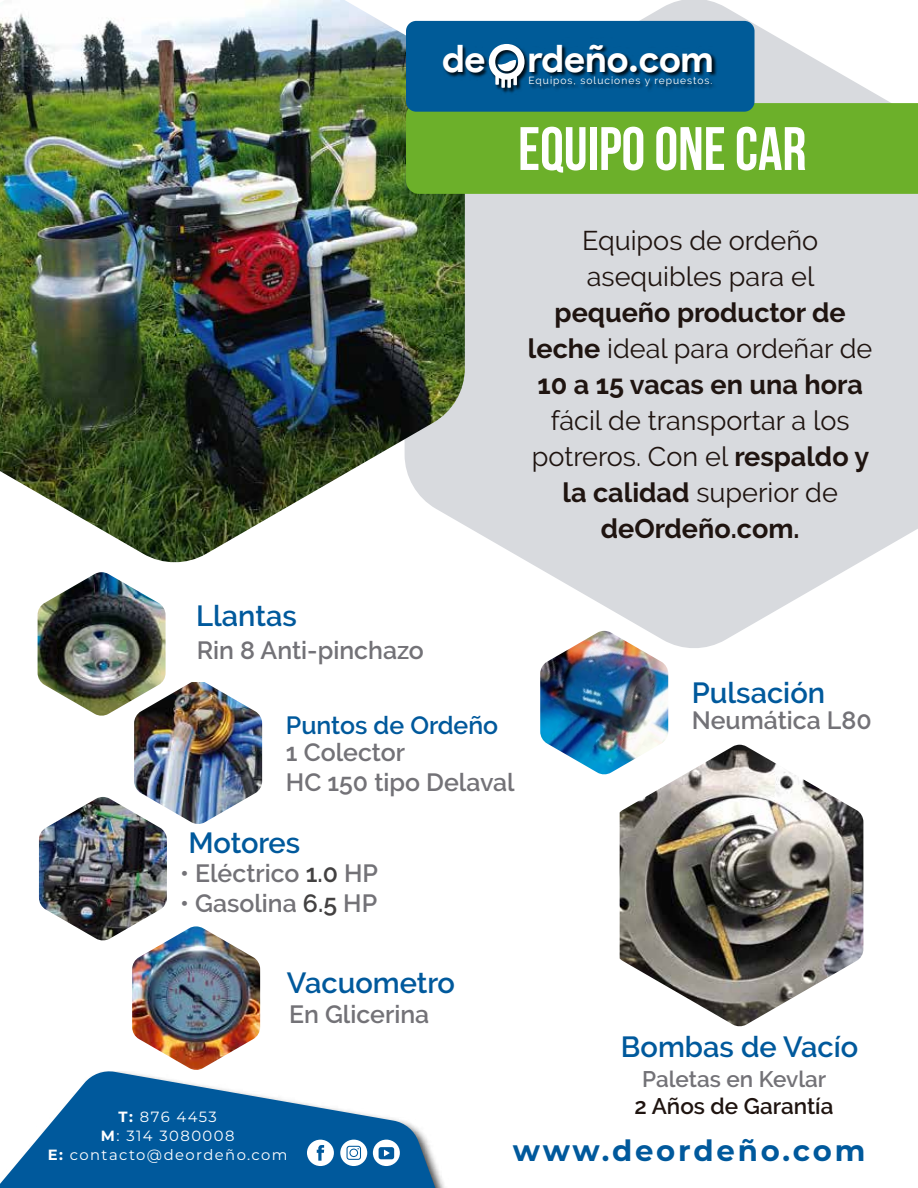
<style>
.page{position:relative;width:918px;height:1188px;background:#fff}
.page>*{position:absolute;margin:0;border:0;box-sizing:border-box;transform-origin:0 0}
.t1{font:700 61.2px "Bebas Neue";color:#fff}
.t2{font:700 37.8px "Product Sans";letter-spacing:-.005em;color:#fff}
.t3{font:700 29.25px "Montserrat";letter-spacing:.095em;color:#00599c}
.t4{font:600 29.1px "Raleway";color:#00599c}
.t5{font:27px/36px "Raleway";color:#1f1410}
.t6{font:700 27px/36px "Raleway";color:#1f1410;text-align:center}
.t7{font:600 24.9px/29.8px "Raleway";color:#737277}
.t8{font:600 24.9px "Raleway";color:#00599c}
.t9{font:600 22.5px "Raleway";color:#737277}
.t10{font:600 22.5px "Raleway";color:#1f1410}
.t11{font:14.85px/19px "Montserrat";letter-spacing:.095em;color:#fff;text-align:center}
.t12{font:10.2px "Raleway";letter-spacing:.095em;color:#fff}
.s1{font-weight:400}
.s2{font-weight:700}
.s3{color:#434141}
</style>
<div class="page">
<svg style="left:465px;top:0;width:453px;height:648px;fill:#d8dade"></svg>
<svg style="left:0;top:1071px;width:445px;height:117px;fill:#00599c"></svg>
<div style="left:340px;top:1140px;width:27px;height:26px;background:#fff;border-radius:50%"></div>
<svg style="left:347px;top:1146px;width:14px;height:14px"></svg>
<svg style="left:373px;top:1140px;width:27px;height:26px"></svg>
<svg style="left:379px;top:1147px;width:15px;height:12px"></svg>
<div style="left:307px;top:1140px;width:27px;height:26px;background:#fff;border-radius:50%"></div>
<svg style="left:317px;top:1145px;width:7px;height:16px"></svg>
<img style="left:38px;top:572px;width:128px;height:144px">
<img style="left:0;top:0;width:465px;height:563px">
<img style="left:540px;top:631px;width:128px;height:144px">
<img style="left:132px;top:926px;width:128px;height:144px">
<img style="left:39px;top:797px;width:128px;height:144px">
<img style="left:620px;top:745px;width:243px;height:282px">
<div style="left:406px;top:103px;width:512px;height:91px;background:#6cb02a"></div>
<div style="left:406px;top:21px;width:349px;height:91px;background:#005b98;border-radius:10px"></div>
<img style="left:443px;top:45px;width:274px;height:48px">
<svg style="left:495px;top:75px;width:4px;height:10px"></svg>
<svg style="left:501px;top:78px;width:4px;height:10px"></svg>
<svg style="left:507px;top:78px;width:4px;height:10px"></svg>
<svg style="left:513px;top:75px;width:4px;height:10px"></svg>
<svg style="left:489px;top:44px;width:36px;height:36px"></svg>
<img style="left:134px;top:682px;width:128px;height:143px">
<h2 class="t2" style="left:442px;top:35px;width:273px">de rdeño.com</h2>
<p class="t12" style="left:529px;top:74px;width:185px">Equipos, soluciones y repuestos.</p>
<h1 class="t1" style="left:518px;top:115px;width:290px">EQUIPO ONE CAR</h1>
<p class="t5" style="left:582px;top:222px;width:237px">Equipos de ordeño asequibles para el</p>
<p class="t6" style="left:528px;top:294px;width:346px">pequeño productor de leche <span class="s1">ideal para ordeñar de<br></span>10 a 15 vacas en una hora</p>
<p class="t5" style="left:532px;top:402px;width:339px;text-align:center">fácil de transportar a los potreros. Con el <span class="s2">respaldo y la calidad</span> superior de <span class="s2">deOrdeño.com.</span></p>
<p class="t4" style="left:196px;top:599px;width:102px">Llantas</p>
<p class="t7" style="left:197px;top:635px;width:228px">Rin 8 Anti-pinchazo</p>
<p class="t8" style="left:286px;top:711px;width:214px">Puntos de Ordeño</p>
<p class="t7" style="left:286px;top:738px;width:230px">1 Colector<br>HC 150 tipo Delaval</p>
<p class="t4" style="left:188px;top:826px;width:113px">Motores</p>
<p class="t7" style="left:180px;top:858px;width:200px">• Eléctrico <span class="s3">1.0</span> HP</p>
<p class="t7" style="left:180px;top:888px;width:199px">• Gasolina <span class="s3">6.5</span> HP</p>
<p class="t4" style="left:287px;top:966px;width:170px">Vacuometro</p>
<p class="t7" style="left:289px;top:999px;width:142px">En Glicerina</p>
<p class="t4" style="left:692px;top:676px;width:135px">Pulsación</p>
<p class="t7" style="left:692px;top:705px;width:181px">Neumática L80</p>
<p class="t11" style="left:48px;top:1106px;width:241px"><span class="s2">T:</span> 876 4453<br><span class="s2">M</span>: 314 3080008<br><span class="s2">E:</span> contacto@deordeño.com</p>
<p class="t4" style="left:621px;top:1030px;width:239px">Bombas de Vacío</p>
<p class="t9" style="left:642px;top:1066px;width:186px">Paletas en Kevlar</p>
<p class="t10" style="left:635px;top:1093px;width:200px">2 Años de Garantía</p>
<p class="t3" style="left:513px;top:1129px;width:354px">www.deordeño.com</p>
</div>
